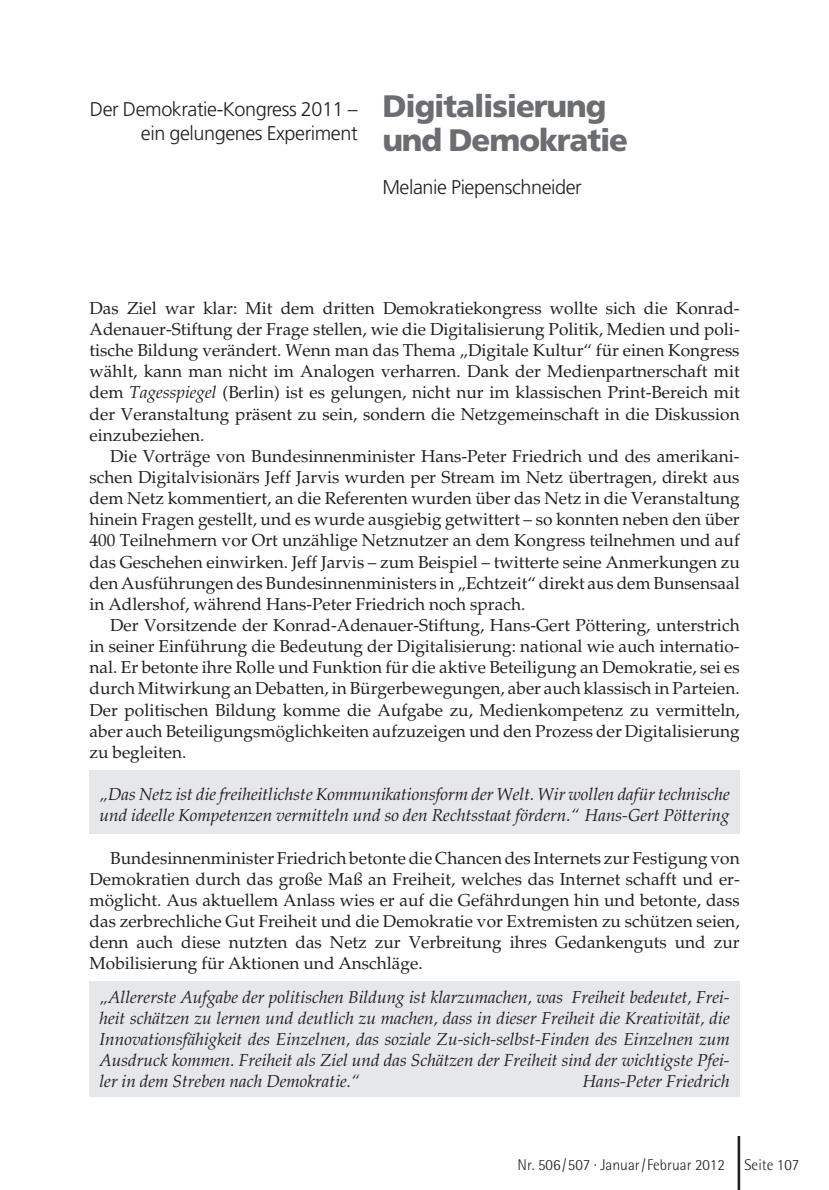
<style>
.page{position:relative;width:829px;height:1190px;background:#fff}
.page>*{position:absolute;margin:0;border:0;box-sizing:border-box;transform-origin:0 0}
.t1{font:900 31.15px/33.6px "Frutiger";letter-spacing:-.035em;color:#6c6d70}
.t2{font:300 19.78px/24.2px "Frutiger";letter-spacing:-.02em;color:#231f20;text-align:right}
.t3{font:17.32px/21.2px "Palatino";color:#231f20;text-align:justify}
.t4{font:italic 17.32px/21.2px "Palatino";color:#231f20}
.t5{font:300 15.58px "Rotis Semi Sans";color:#231f20}
.s1{font-style:italic}
</style>
<div class="page">
<div style="left:90px;top:981px;width:649px;height:115px;background:#e6e7e9"></div>
<div style="left:90px;top:770px;width:649px;height:63px;background:#e6e7e9"></div>
<hr style="left:737px;top:1136px;width:3px;height:54px;background:#231f20">
<p class="t2" style="left:90px;top:99px;width:269px">Der Demokratie-Kongress 2011 – ein gelungenes Experiment</p>
<h1 class="t1" style="left:382px;top:92px;width:247px">Digitalisierung und Demokratie</h1>
<p class="t2" style="left:382px;top:176px;width:201px">Melanie Piepenschneider</p>
<p class="t3" style="left:90px;top:299px;width:651px">Das Ziel war klar: Mit dem dritten Demokratiekongress wollte sich die Konrad-Adenauer-Stiftung der Frage stellen, wie die Digitalisierung Politik, Medien und poli&shy;tische Bildung verändert. Wenn man das Thema „Digitale Kultur“ für einen Kongress wählt, kann man nicht im Analogen verharren. Dank der Medienpartnerschaft mit dem <span class="s1">Tagesspiegel</span> (Berlin) ist es gelungen, nicht nur im klassischen Print-Bereich mit der Veranstaltung präsent zu sein, sondern die Netzgemeinschaft in die Diskussion einzubeziehen.</p>
<p class="t3" style="left:90px;top:447px;width:651px;text-indent:21px">Die Vorträge von Bundesinnenminister Hans-Peter Friedrich und des amerikani&shy;schen Digitalvisionärs Jeff Jarvis wurden per Stream im Netz übertragen, direkt aus dem Netz kommentiert, an die Referenten wurden über das Netz in die Veranstaltung hinein Fragen gestellt, und es wurde ausgiebig getwittert – so konnten neben den über 400 Teilnehmern vor Ort unzählige Netznutzer an dem Kongress teilnehmen und auf das Geschehen einwirken. Jeff Jarvis – zum Beispiel – twitterte seine Anmerkungen zu den Ausführungen des Bundesinnenministers in „Echtzeit“ direkt aus dem Bunsensaal in Adlershof, während Hans-Peter Friedrich noch sprach.</p>
<p class="t3" style="left:90px;top:616px;width:651px;text-indent:21px">Der Vorsitzende der Konrad-Adenauer-Stiftung, Hans-Gert Pöttering, unterstrich in seiner Einführung die Bedeutung der Digitalisierung: national wie auch internatio&shy;nal. Er betonte ihre Rolle und Funktion für die aktive Beteiligung an Demokratie, sei es durch Mitwirkung an Debatten, in Bürgerbewegungen, aber auch klassisch in Parteien.<br>Der politischen Bildung komme die Aufgabe zu, Medienkompetenz zu vermitteln, aber auch Beteiligungsmöglichkeiten aufzuzeigen und den Prozess der Digitalisierung zu begleiten.</p>
<p class="t4" style="left:99px;top:786px;width:631px">„Das Netz ist die freiheitlichste Kommunikationsform der Welt. Wir wollen dafür technische und ideelle Kompetenzen vermitteln und so den Rechtsstaat fördern.“ Hans-Gert Pöttering</p>
<p class="t3" style="left:90px;top:849px;width:651px;text-indent:21px">Bundesinnenminister Friedrich betonte die Chancen des Internets zur Festigung von Demokratien durch das große Maß an Freiheit, welches das Internet schafft und er&shy;möglicht. Aus aktuellem Anlass wies er auf die Gefährdungen hin und betonte, dass das zerbrechliche Gut Freiheit und die Demokratie vor Extremisten zu schützen seien, denn auch diese nutzten das Netz zur Verbreitung ihres Gedankenguts und zur Mobilisierung für Aktionen und Anschläge.</p>
<p class="t4" style="left:99px;top:988px;width:631px;text-align:justify">„Allererste Aufgabe der politischen Bildung ist klarzumachen, was Freiheit bedeutet, Frei&shy;heit schätzen zu lernen und deutlich zu machen, dass in dieser Freiheit die Kreativität, die Innovationsfähigkeit des Einzelnen, das soziale Zu-sich-selbst-Finden des Einzelnen zum Ausdruck kommen. Freiheit als Ziel und das Schätzen der Freiheit sind der wichtigste Pfei&shy;ler in dem Streben nach Demokratie.“</p>
<p class="t4" style="left:582px;top:1073px;width:149px">Hans-Peter Friedrich</p>
<p class="t5" style="left:517px;top:1160px;width:209px">Nr. 506/507 · Januar/Februar 2012</p>
<p class="t5" style="left:744px;top:1160px;width:56px">Seite 107</p>
</div>
